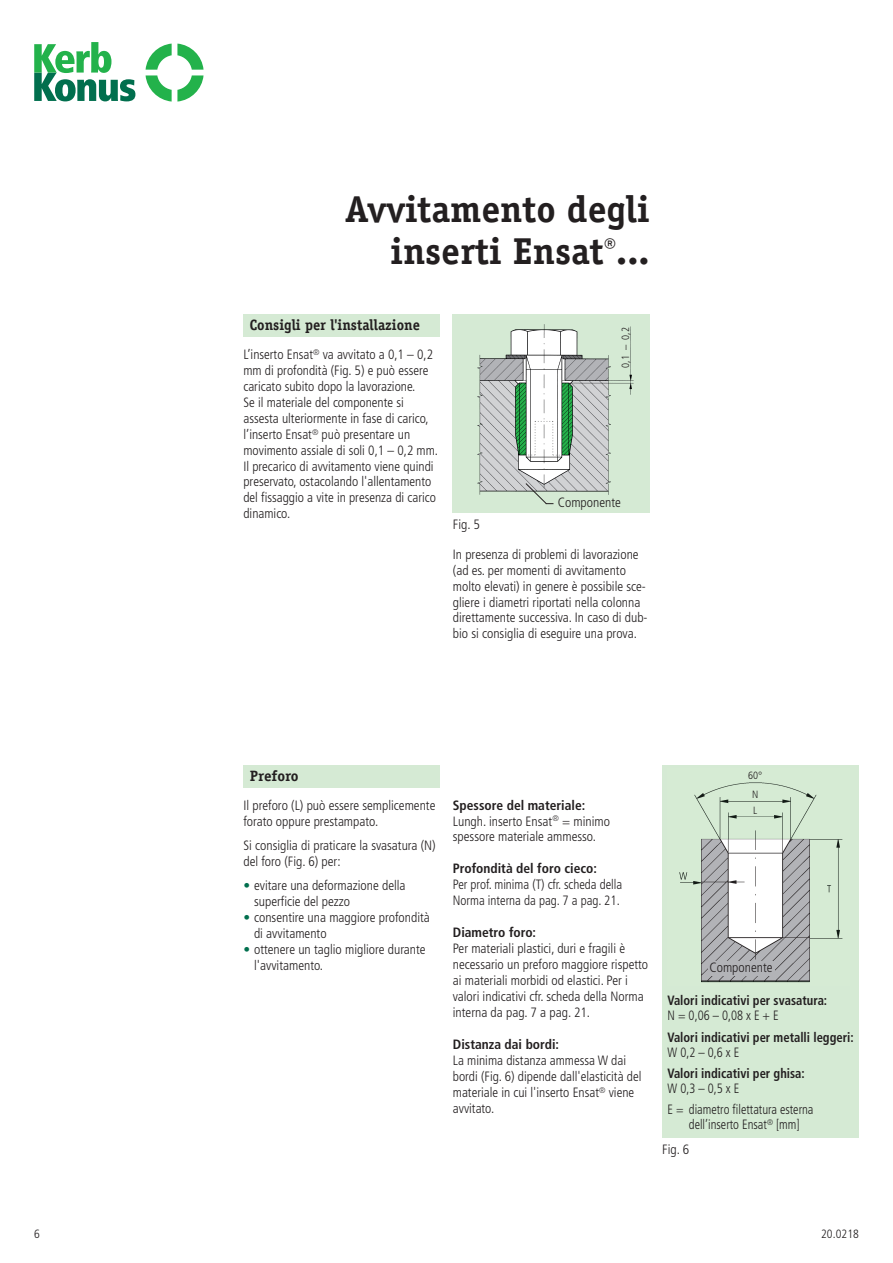
<style>
.page{position:relative;width:893px;height:1263px;background:#fff}
.page>*{position:absolute;margin:0;border:0;box-sizing:border-box;transform-origin:0 0}
.t1{font:700 37.5px/42px "Officina Serif";color:#231f20;text-align:right}
.t2{font:700 15px "Officina Serif";color:#231f20;scale:.96 1}
.t3{font:700 15px "Officina Serif";color:#231f20}
.t4{font:300 condensed 13.5px/15.9px "Frutiger";color:#231f20}
.t5{font:300 condensed 13.5px/21.5px "Frutiger";color:#231f20;scale:.93 1}
.t6{font:700 condensed 13.5px "Frutiger";color:#231f20;scale:.93 1}
.t7{font:300 condensed 13.5px/15.9px "Frutiger";color:#231f20;scale:.96 1}
.t8{font:700 condensed 13.5px "Frutiger";color:#231f20}
.t9{font:300 condensed 12px "Frutiger";letter-spacing:.005em;color:#231f20}
.t10{font:300 condensed 10.5px/18.8px "Frutiger";color:#231f20;text-align:center}
.s1{font-stretch:normal;color:#016f4e}
.s2{font-weight:700}
</style>
<div class="page">
<div style="left:662px;top:765px;width:197px;height:372px;background:#d5ead4"></div>
<img style="left:453px;top:315px;width:196px;height:197px">
<div style="left:243px;top:315px;width:197px;height:22px;background:#d5ead4"></div>
<svg style="left:525px;top:483px;width:28px;height:21px"></svg>
<div style="left:243px;top:765px;width:197px;height:23px;background:#d5ead4"></div>
<svg style="left:34px;top:42px;width:101px;height:59px"></svg>
<svg style="left:146px;top:44px;width:58px;height:58px"></svg>
<img style="left:680px;top:782px;width:163px;height:201px">
<svg style="left:679px;top:872px;width:8px;height:7px"></svg>
<svg style="left:827px;top:885px;width:4px;height:7px"></svg>
<img style="left:701px;top:840px;width:108px;height:141px">
<div style="left:708px;top:961px;width:66px;height:14px;background:#b2b3b7"></div>
<h1 class="t1" style="left:345px;top:192px;width:306px">Avvitamento degli inserti Ensat<sup>®</sup>...</h1>
<p class="t2" style="left:250px;top:319px;width:179px">Consigli per l'installazione</p>
<p class="t4" style="left:243px;top:347px;width:196px">L’inserto Ensat<sup>®</sup> va avvitato a 0,1 – 0,2 mm di profondità (Fig. 5) e può essere caricato subito dopo la lavorazione.<br>Se il materiale del componente si assesta ulteriormente in fase di carico, l’inserto Ensat<sup>®</sup> può presentare un movimento assiale di soli 0,1 – 0,2 mm.<br>Il precarico di avvitamento viene quindi preservato, ostacolando l'allentamento del fissaggio a vite in presenza di carico dinamico.</p>
<p class="t10" style="left:617px;top:368px;width:42px;rotate:-90deg">0,1 – 0,2</p>
<p class="t4" style="left:453px;top:517px;width:28px">Fig. 5</p>
<p class="t4" style="left:558px;top:496px;width:65px">Componente</p>
<p class="t4" style="left:453px;top:547px;width:196px">In presenza di problemi di lavorazione (ad es. per momenti di avvitamento molto elevati) in genere è possibile sce&shy;gliere i diametri riportati nella colonna direttamente successiva. In caso di dub&shy;bio si consiglia di eseguire una prova.</p>
<p class="t3" style="left:250px;top:770px;width:50px">Preforo</p>
<p class="t4" style="left:243px;top:798px;width:194px">Il preforo (L) può essere semplicemente forato oppure prestampato.</p>
<p class="t4" style="left:243px;top:838px;width:194px">Si consiglia di praticare la svasatura (N) del foro (Fig. 6) per:</p>
<p class="t4" style="left:254px;top:879px;width:153px;text-indent:-11px"><span class="s1">•</span> evitare una deformazione della superficie del pezzo</p>
<p class="t4" style="left:254px;top:911px;width:177px;text-indent:-11px"><span class="s1">•</span> consentire una maggiore profondità di avvitamento</p>
<p class="t4" style="left:254px;top:943px;width:173px;text-indent:-11px"><span class="s1">•</span> ottenere un taglio migliore durante l'avvitamento.</p>
<p class="t4" style="left:453px;top:798px;width:159px"><span class="s2">Spessore del materiale:<br></span>Lungh. inserto Ensat<sup>®</sup> = minimo spessore materiale ammesso.</p>
<p class="t8" style="left:453px;top:863px;width:146px">Profondità del foro cieco:</p>
<p class="t7" style="left:453px;top:878px;width:178px">Per prof. minima (T) cfr. scheda della<br>Norma interna da pag. 7 a pag. 21.</p>
<p class="t8" style="left:453px;top:927px;width:85px">Diametro foro:</p>
<p class="t4" style="left:453px;top:941px;width:197px">Per materiali plastici, duri e fragili è necessario un preforo maggiore rispetto ai materiali morbidi od elastici. Per i valori indicativi cfr. scheda della Norma interna da pag. 7 a pag. 21.</p>
<p class="t8" style="left:453px;top:1039px;width:108px">Distanza dai bordi:</p>
<p class="t4" style="left:453px;top:1053px;width:190px">La minima distanza ammessa W dai bordi (Fig. 6) dipende dall'elasticità del materiale in cui l'inserto Ensat<sup>®</sup> viene avvitato.</p>
<p class="t10" style="left:748px;top:767px;width:16px">60°<br>N</p>
<p class="t10" style="left:753px;top:801px;width:6px">L</p>
<p class="t4" style="left:709px;top:961px;width:65px">Componente</p>
<p class="t6" style="left:668px;top:995px;width:173px">Valori indicativi per svasatura:</p>
<p class="t5" style="left:668px;top:1006px;width:121px">N = 0,06 – 0,08 x E + E</p>
<p class="t6" style="left:668px;top:1031px;width:202px">Valori indicativi per metalli leggeri:</p>
<p class="t5" style="left:668px;top:1042px;width:79px">W 0,2 – 0,6 x E</p>
<p class="t6" style="left:668px;top:1068px;width:149px">Valori indicativi per ghisa:</p>
<p class="t5" style="left:668px;top:1079px;width:158px">W 0,3 – 0,5 x E<br>E = diametro filettatura esterna</p>
<p class="t5" style="left:662px;top:1113px;width:149px;line-height:24.8px;text-indent:27px">dell’inserto Ensat<sup>®</sup> [mm]<br>Fig. 6</p>
<p class="t9" style="left:34px;top:1229px;width:7px">6</p>
<p class="t9" style="left:821px;top:1229px;width:39px">20.0218</p>
</div>
